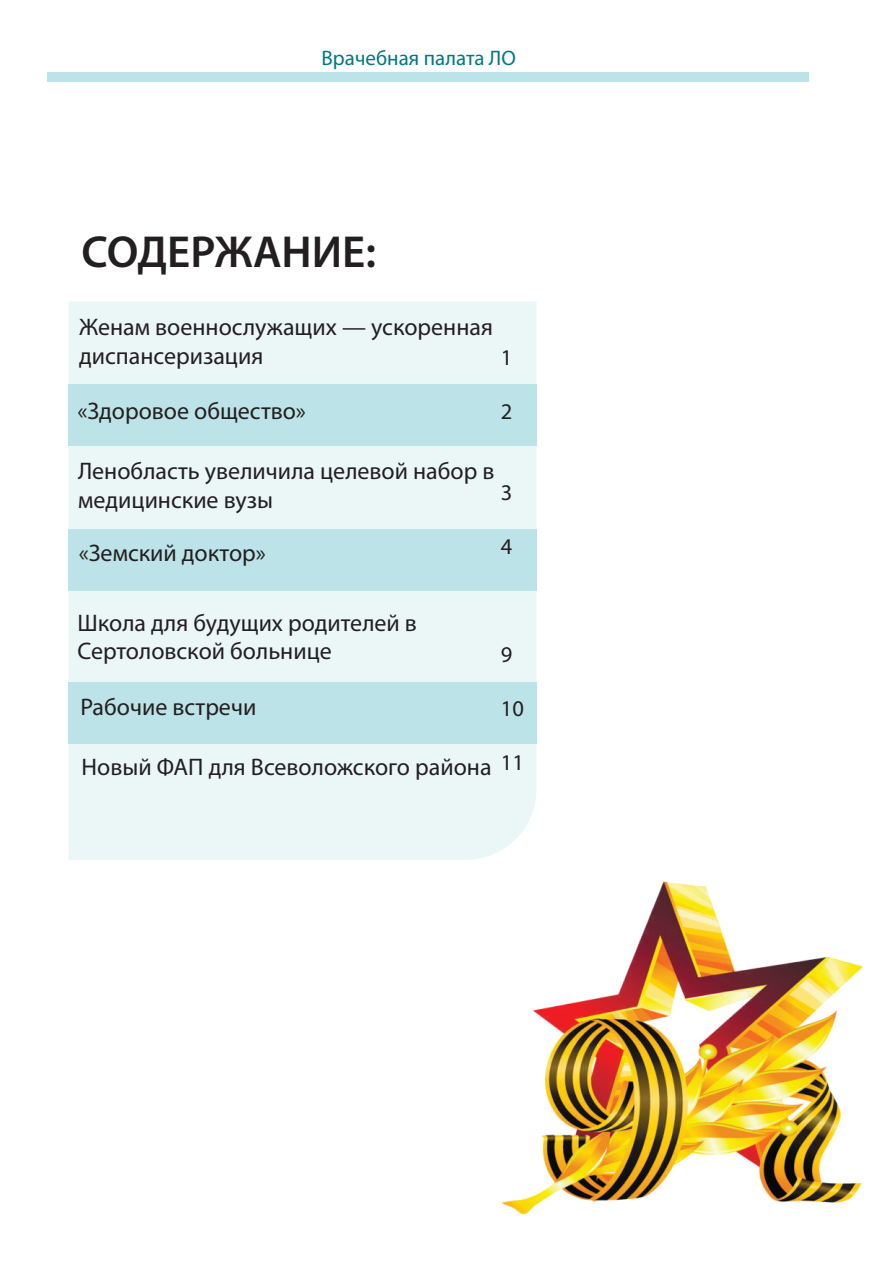
<style>
.page{position:relative;width:893px;height:1263px;background:#fff}
.page>*{position:absolute;margin:0;border:0;box-sizing:border-box;transform-origin:0 0}
.t1{font:600 45px "Myriad Pro";color:#231f20}
.t2{font:24px/28.8px "Myriad Pro";color:#231f20}
.t3{font:22.5px "Myriad Pro";color:#231f20}
.t4{font:21px "Myriad Pro";color:#007984}
</style>
<div class="page">
<div style="left:69px;top:301px;width:468px;height:559px;background:#ebf6f7"></div>
<div style="left:69px;top:385px;width:468px;height:61px;background:#bce3e7"></div>
<div style="left:69px;top:529px;width:468px;height:62px;background:#bce3e7"></div>
<div style="left:69px;top:682px;width:468px;height:61px;background:#bce3e7"></div>
<div style="left:48px;top:72px;width:761px;height:9px;background:#bce3e7"></div>
<img style="left:501px;top:881px;width:362px;height:334px">
<p class="t4" style="left:322px;top:45px;width:196px">Врачебная палата ЛО</p>
<h1 class="t1" style="left:81px;top:224px;width:296px">СОДЕРЖАНИЕ:</h1>
<p class="t2" style="left:79px;top:312px;width:416px">Женам военнослужащих — ускоренная диспансеризация</p>
<p class="t2" style="left:77px;top:396px;width:230px">«Здоровое общество»</p>
<p class="t2" style="left:78px;top:456px;width:418px">Ленобласть увеличила целевой набор в медицинские вузы</p>
<p class="t2" style="left:79px;top:538px;width:189px">«Земский доктор»</p>
<p class="t3" style="left:501px;top:344px;width:13px">1</p>
<p class="t3" style="left:501px;top:398px;width:13px">2</p>
<p class="t3" style="left:501px;top:479px;width:13px">3</p>
<p class="t3" style="left:501px;top:533px;width:13px">4</p>
<p class="t2" style="left:78px;top:608px;width:341px">Школа для будущих родителей в<br>Сертоловской больнице</p>
<p class="t2" style="left:80px;top:693px;width:178px">Рабочие встречи</p>
<p class="t3" style="left:501px;top:641px;width:13px">9</p>
<p class="t3" style="left:501px;top:695px;width:25px">10</p>
<p class="t2" style="left:82px;top:752px;width:444px">Новый ФАП для Всеволожского района <sup>11</sup></p>
</div>
